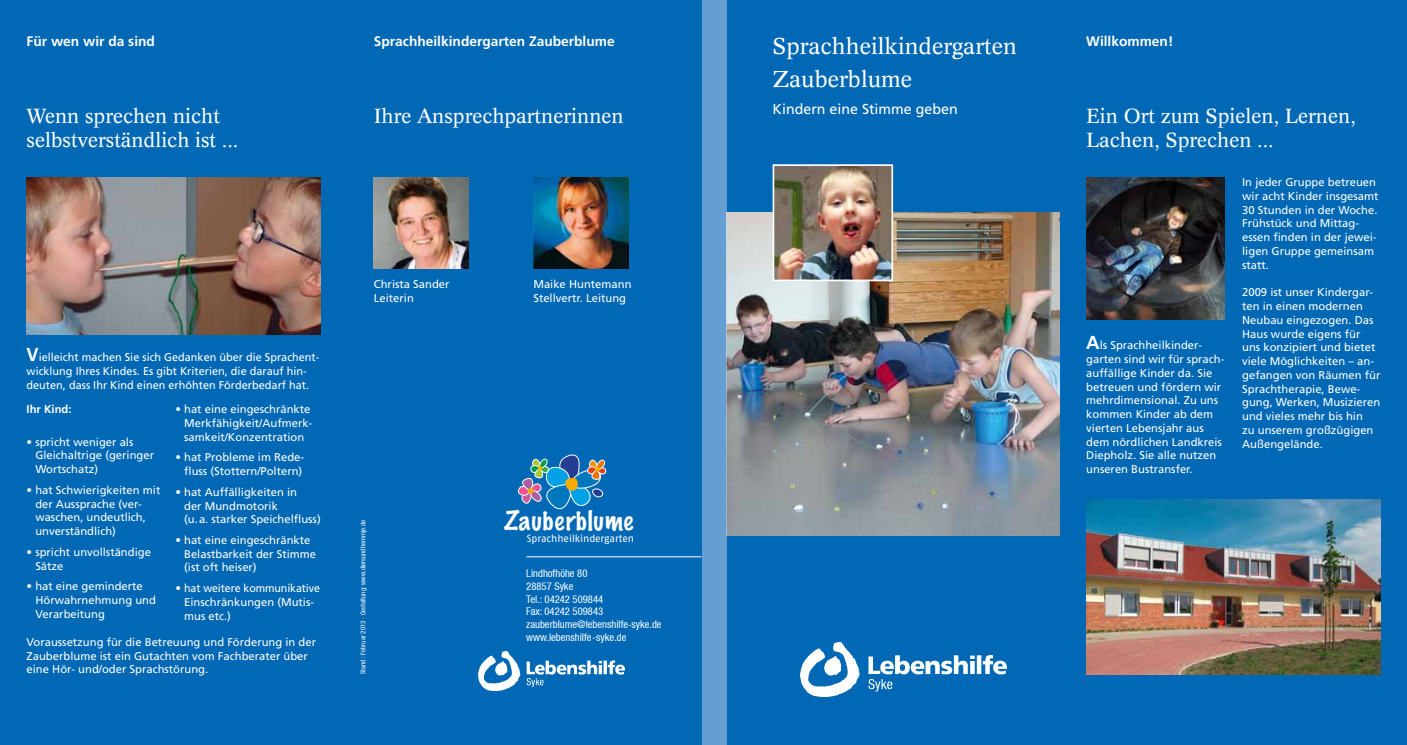
<style>
.page{position:relative;width:1407px;height:745px;background:#fff}
.page>*{position:absolute;margin:0;border:0;box-sizing:border-box;transform-origin:0 0}
.t1{font:100 24.5px "Marker Felt";letter-spacing:.025em;color:#fff;scale:1.05 1}
.t2{font:22.5px/33px "Concorde";color:#fff}
.t3{font:20px/24px "Concorde";color:#fff}
.t4{font:14.38px "Frutiger";color:#fff}
.t5{font:700 13.75px "Frutiger";color:#fff}
.t6{font:11.25px/13.8px "Frutiger";color:#fff}
.t7{font:700 11.25px "Frutiger";color:#fff}
.t8{font:condensed 10.62px/12.8px "Helvetica Neue LT";color:#fff}
.t9{font:10.38px "AWO Fago Office";color:#fff}
.t10{font:condensed 6.88px "Helvetica Neue LT";color:#fff}
.s1{font-weight:700;font-size:18.75px}
</style>
<div class="page">
<div style="left:0;top:0;width:1407px;height:744px;background:#0068b4"></div>
<img style="left:726px;top:213px;width:333px;height:322px">
<img style="left:775px;top:167px;width:115px;height:111px">
<div style="left:772px;top:164px;width:121px;height:117px;border:2px solid #fff"></div>
<img style="left:801px;top:642px;width:205px;height:54px">
<hr style="left:526px;top:556px;width:176px;height:1px;background:#fff">
<img style="left:374px;top:177px;width:95px;height:91px">
<div style="left:702px;top:0;width:24px;height:744px;background:#659fd1"></div>
<img style="left:478px;top:651px;width:146px;height:38px">
<img style="left:533px;top:177px;width:95px;height:91px">
<svg style="left:518px;top:454px;width:89px;height:56px"></svg>
<img style="left:27px;top:177px;width:294px;height:157px">
<img style="left:1086px;top:499px;width:294px;height:174px">
<img style="left:1086px;top:177px;width:138px;height:142px">
<p class="t5" style="left:27px;top:33px;width:130px">Für wen wir da sind</p>
<h3 class="t3" style="left:27px;top:103px;width:213px">Wenn sprechen nicht selbstverständlich ist ...</h3>
<p class="t5" style="left:374px;top:33px;width:242px">Sprachheilkindergarten Zauberblume</p>
<h3 class="t3" style="left:374px;top:103px;width:251px">Ihre Ansprechpartnerinnen</h3>
<p class="t6" style="left:27px;top:350px;width:294px"><span class="s1">V</span>ielleicht machen Sie sich Gedanken über die Sprachent&shy;wicklung Ihres Kindes. Es gibt Kriterien, die darauf hin&shy;deuten, dass Ihr Kind einen erhöhten Förderbedarf hat.</p>
<p class="t7" style="left:27px;top:402px;width:47px">Ihr Kind:</p>
<p class="t6" style="left:35px;top:434px;width:120px;text-indent:-9px">• spricht weniger als<br>Gleichaltrige (geringer<br>Wortschatz)</p>
<p class="t6" style="left:35px;top:482px;width:127px;text-indent:-9px">• hat Schwierigkeiten mit der Aussprache (ver&shy;waschen, undeutlich, unverständlich)</p>
<p class="t6" style="left:35px;top:544px;width:117px;text-indent:-9px">• spricht unvollständige<br>Sätze</p>
<p class="t6" style="left:35px;top:579px;width:122px;text-indent:-9px">• hat eine geminderte<br>Hörwahrnehmung und<br>Verarbeitung</p>
<p class="t6" style="left:184px;top:402px;width:130px;text-indent:-9px">• hat eine eingeschränkte<br>Merkfähigkeit/Aufmerk&shy;samkeit/Konzentration</p>
<p class="t6" style="left:175px;top:450px;width:130px;text-align:right">• hat Probleme im Rede&shy;fluss (Stottern/Poltern)</p>
<p class="t6" style="left:184px;top:484px;width:138px;text-indent:-9px">• hat Auffälligkeiten in<br>der Mundmotorik<br>(u.a. starker Speichelfluss)</p>
<p class="t6" style="left:184px;top:532px;width:133px;text-indent:-9px">• hat eine eingeschränkte<br>Belastbarkeit der Stimme (ist oft heiser)</p>
<p class="t6" style="left:184px;top:581px;width:137px;text-indent:-9px">• hat weitere kommunikative<br>Einschränkungen (Mutis&shy;mus etc.)</p>
<p class="t6" style="left:27px;top:634px;width:291px">Voraussetzung für die Betreuung und Förderung in der<br>Zauberblume ist ein Gutachten vom Fachberater über eine Hör- und/oder Sprachstörung.</p>
<p class="t6" style="left:374px;top:277px;width:77px">Christa Sander<br>Leiterin</p>
<p class="t6" style="left:533px;top:277px;width:100px">Maike Huntemann<br>Stellvertr. Leitung</p>
<p class="t10" style="left:359px;top:673px;width:155px;rotate:-90deg">Stand : Februar 2013 · Gestaltung: www.diersundhemmje.de</p>
<h1 class="t1" style="left:504px;top:503px;width:124px">Zauberblume</h1>
<p class="t9" style="left:527px;top:532px;width:109px">Sprachheilkindergarten</p>
<p class="t8" style="left:526px;top:566px;width:137px">Lindhofhöhe 80<br>28857 Syke<br>Tel.: 04242 509844<br>Fax: 04242 509843 zauberblume@lebenshilfe-syke.de www.lebenshilfe –syke.de</p>
<h2 class="t2" style="left:772px;top:29px;width:246px">Sprachheilkindergarten<br>Zauberblume</h2>
<p class="t4" style="left:772px;top:100px;width:187px">Kindern eine Stimme geben</p>
<p class="t5" style="left:1086px;top:33px;width:89px">Willkommen!</p>
<h3 class="t3" style="left:1086px;top:103px;width:271px">Ein Ort zum Spielen, Lernen,<br>Lachen, Sprechen ...</h3>
<p class="t6" style="left:1086px;top:338px;width:140px"><span class="s1">A</span>ls Sprachheilkinder&shy;garten sind wir für sprach&shy;auffällige Kinder da. Sie betreuen und fördern wir mehrdimensional. Zu uns kommen Kinder ab dem vierten Lebensjahr aus dem nördlichen Landkreis<br>Diepholz. Sie alle nutzen unseren Bustransfer.</p>
<p class="t6" style="left:1242px;top:175px;width:138px">In jeder Gruppe betreuen wir acht Kinder insgesamt<br>30 Stunden in der Woche.<br>Frühstück und Mittag&shy;essen finden in der jewei&shy;ligen Gruppe gemeinsam statt.</p>
<p class="t6" style="left:1242px;top:285px;width:140px">2009 ist unser Kindergar&shy;ten in einen modernen<br>Neubau eingezogen. Das<br>Haus wurde eigens für uns konzipiert und bietet viele Möglichkeiten – an&shy;gefangen von Räumen für<br>Sprachtherapie, Bewe&shy;gung, Werken, Musizieren und vieles mehr bis hin<br>zu unserem großzügigen<br>Außengelände.</p>
</div>
